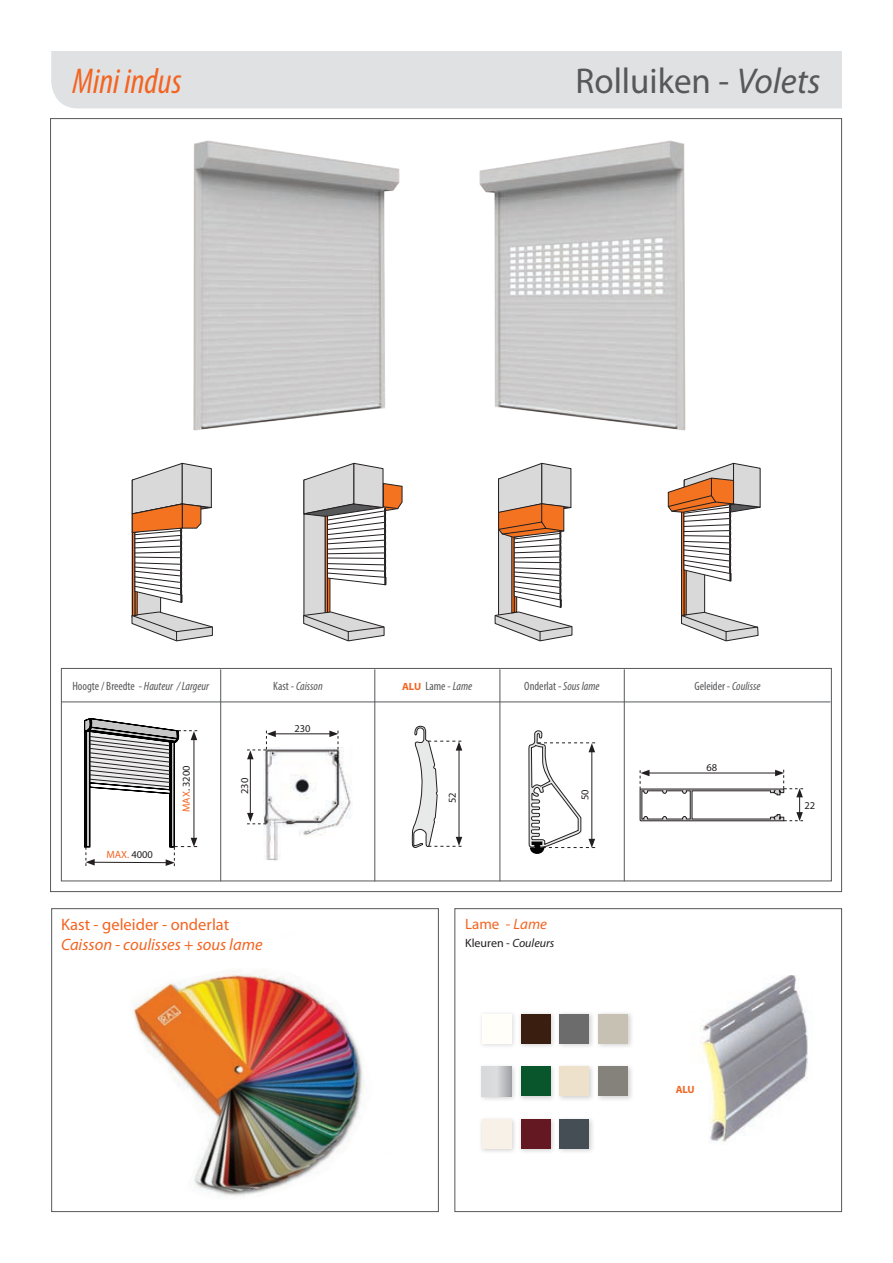
<style>
.page{position:relative;width:893px;height:1263px;background:#fff}
.page>*{position:absolute;margin:0;border:0;box-sizing:border-box;transform-origin:0 0}
.t1{font:36px "Myriad Pro";color:#57585a}
.t2{font:italic condensed 36px "Myriad Pro";color:#f36421}
.t3{font:italic 16.5px "Myriad Pro";color:#f36421}
.t4{font:16.5px "Myriad Pro";color:#f36421}
.t5{font:15px "Myriad Pro";color:#f36421}
.t6{font:condensed 12px "Myriad Pro";color:#57585a}
.t7{font:12px "Myriad Pro";color:#231f20}
.t8{font:italic condensed 12px "Myriad Pro";color:#57585a}
.t9{font:10.5px "Myriad Pro";color:#231f20}
.t10{font:10.5px "Myriad Pro";color:#f36421}
.t11{font:700 10.5px "Myriad Pro";color:#f36421}
.s1{font-style:italic}
.s2{font-style:normal}
.s3{font-weight:700;font-stretch:normal;font-size:10.5px;color:#f36421}
.s4{color:#231f20}
.s5{color:#f36421}
</style>
<div class="page">
<img style="left:122px;top:971px;width:273px;height:242px">
<div style="left:51px;top:51px;width:791px;height:57px;background:#e0e1e3"></div>
<div style="left:51px;top:908px;width:388px;height:304px;border:1px solid #57585a"></div>
<img style="left:700px;top:975px;width:108px;height:168px">
<div style="left:454px;top:908px;width:388px;height:304px;border:1px solid #57585a"></div>
<div style="left:479px;top:1063px;width:38px;height:39px;background:#231f20;opacity:.2"></div>
<svg style="left:482px;top:1066px;width:30px;height:30px"></svg>
<div style="left:479px;top:1116px;width:38px;height:38px;background:#231f20;opacity:.2"></div>
<div style="left:482px;top:1119px;width:30px;height:30px;background:#f8f1e7"></div>
<div style="left:517px;top:1116px;width:39px;height:38px;background:#231f20;opacity:.2"></div>
<div style="left:521px;top:1119px;width:29px;height:30px;background:#641822"></div>
<div style="left:556px;top:1116px;width:39px;height:38px;background:#231f20;opacity:.2"></div>
<div style="left:560px;top:1119px;width:29px;height:30px;background:#444e54"></div>
<div style="left:517px;top:1063px;width:39px;height:39px;background:#231f20;opacity:.2"></div>
<div style="left:521px;top:1066px;width:29px;height:30px;background:#09562d"></div>
<div style="left:479px;top:1010px;width:38px;height:39px;background:#231f20;opacity:.16"></div>
<div style="left:482px;top:1014px;width:30px;height:29px;background:#fffef8"></div>
<div style="left:556px;top:1010px;width:39px;height:39px;background:#231f20;opacity:.2"></div>
<div style="left:560px;top:1014px;width:29px;height:29px;background:#6c6c6c"></div>
<div style="left:556px;top:1063px;width:39px;height:39px;background:#231f20;opacity:.2"></div>
<div style="left:560px;top:1066px;width:29px;height:30px;background:#ede1cb"></div>
<div style="left:517px;top:1010px;width:39px;height:39px;background:#231f20;opacity:.2"></div>
<div style="left:521px;top:1014px;width:29px;height:29px;background:#3a1e10"></div>
<div style="left:595px;top:1010px;width:39px;height:39px;background:#231f20;opacity:.2"></div>
<div style="left:598px;top:1014px;width:30px;height:29px;background:#c7c1b4"></div>
<div style="left:595px;top:1063px;width:39px;height:39px;background:#231f20;opacity:.2"></div>
<div style="left:598px;top:1066px;width:30px;height:30px;background:#84827b"></div>
<svg style="left:639px;top:770px;width:164px;height:51px"></svg>
<div style="left:61px;top:668px;width:771px;height:213px;border:1px solid #57585a"></div>
<svg style="left:668px;top:463px;width:93px;height:178px"></svg>
<svg style="left:494px;top:463px;width:79px;height:178px"></svg>
<svg style="left:303px;top:463px;width:100px;height:178px"></svg>
<svg style="left:131px;top:463px;width:82px;height:178px"></svg>
<img style="left:263px;top:747px;width:88px;height:114px">
<hr style="left:273px;top:733px;width:59px;height:1px;background:#231f20">
<svg style="left:329px;top:730px;width:10px;height:19px"></svg>
<hr style="left:250px;top:757px;width:1px;height:58px;background:#231f20">
<svg style="left:247px;top:813px;width:19px;height:11px"></svg>
<svg style="left:247px;top:730px;width:29px;height:29px"></svg>
<svg style="left:86px;top:794px;width:4px;height:53px"></svg>
<div style="left:171px;top:740px;width:4px;height:107px;border:1px solid #000"></div>
<div style="left:171px;top:740px;width:3px;height:107px;border:1px solid #000"></div>
<div style="left:84px;top:729px;width:2px;height:118px;background:#fff;border:1px solid #000"></div>
<div style="left:170px;top:742px;width:1px;height:105px;border:1px solid #000"></div>
<hr style="left:194px;top:738px;width:1px;height:102px;background:#231f20">
<hr style="left:92px;top:862px;width:76px;height:1px;background:#231f20">
<svg style="left:86px;top:847px;width:9px;height:19px"></svg>
<svg style="left:84px;top:701px;width:113px;height:93px"></svg>
<svg style="left:166px;top:838px;width:31px;height:28px"></svg>
<hr style="left:220px;top:669px;width:1px;height:212px;background:#57585a">
<hr style="left:375px;top:669px;width:1px;height:212px;background:#57585a">
<hr style="left:500px;top:669px;width:1px;height:212px;background:#57585a">
<hr style="left:624px;top:669px;width:1px;height:212px;background:#57585a">
<hr style="left:61px;top:702px;width:769px;height:1px;background:#57585a">
<svg style="left:412px;top:726px;width:50px;height:122px"></svg>
<img style="left:193px;top:140px;width:207px;height:291px">
<img style="left:479px;top:140px;width:207px;height:291px">
<svg style="left:528px;top:730px;width:67px;height:124px"></svg>
<p class="t2" style="left:72px;top:60px;width:111px">Mini indus</p>
<p class="t1" style="left:575px;top:59px;width:247px">Rolluiken - <span class="s1">Volets</span></p>
<p class="t6" style="left:72px;top:679px;width:138px">Hoogte / Breedte - <span class="s1">Hauteur / Largeur</span></p>
<p class="t8" style="left:273px;top:679px;width:51px"><span class="s2">Kast -</span> Caisson</p>
<p class="t6" style="left:402px;top:679px;width:72px"><span class="s3">ALU</span> Lame - <span class="s1">Lame</span></p>
<p class="t6" style="left:524px;top:679px;width:77px">Onderlat - <span class="s1">Sous lame</span></p>
<p class="t6" style="left:694px;top:679px;width:67px">Geleider - <span class="s1">Coulisse</span></p>
<p class="t10" style="left:106px;top:847px;width:48px">MAX. <span class="s4">4000</span></p>
<p class="t9" style="left:180px;top:812px;width:48px;rotate:-90deg"><span class="s5">MAX</span>. 3200</p>
<p class="t9" style="left:238px;top:794px;width:18px;rotate:-90deg">230</p>
<p class="t4" style="left:61px;top:914px;width:170px">Kast - geleider - onderlat</p>
<p class="t3" style="left:61px;top:934px;width:203px">Caisson - coulisses + sous lame</p>
<p class="t9" style="left:295px;top:722px;width:18px">230</p>
<p class="t9" style="left:446px;top:803px;width:12px;rotate:-90deg">52</p>
<p class="t9" style="left:578px;top:800px;width:12px;rotate:-90deg">50</p>
<p class="t5" style="left:465px;top:915px;width:83px">Lame - <span class="s1">Lame</span></p>
<p class="t7" style="left:465px;top:936px;width:91px">Kleuren - <span class="s1">Couleurs</span></p>
<p class="t9" style="left:706px;top:761px;width:12px">68</p>
<p class="t11" style="left:676px;top:1082px;width:21px">ALU</p>
<p class="t9" style="left:804px;top:799px;width:12px">22</p>
</div>
